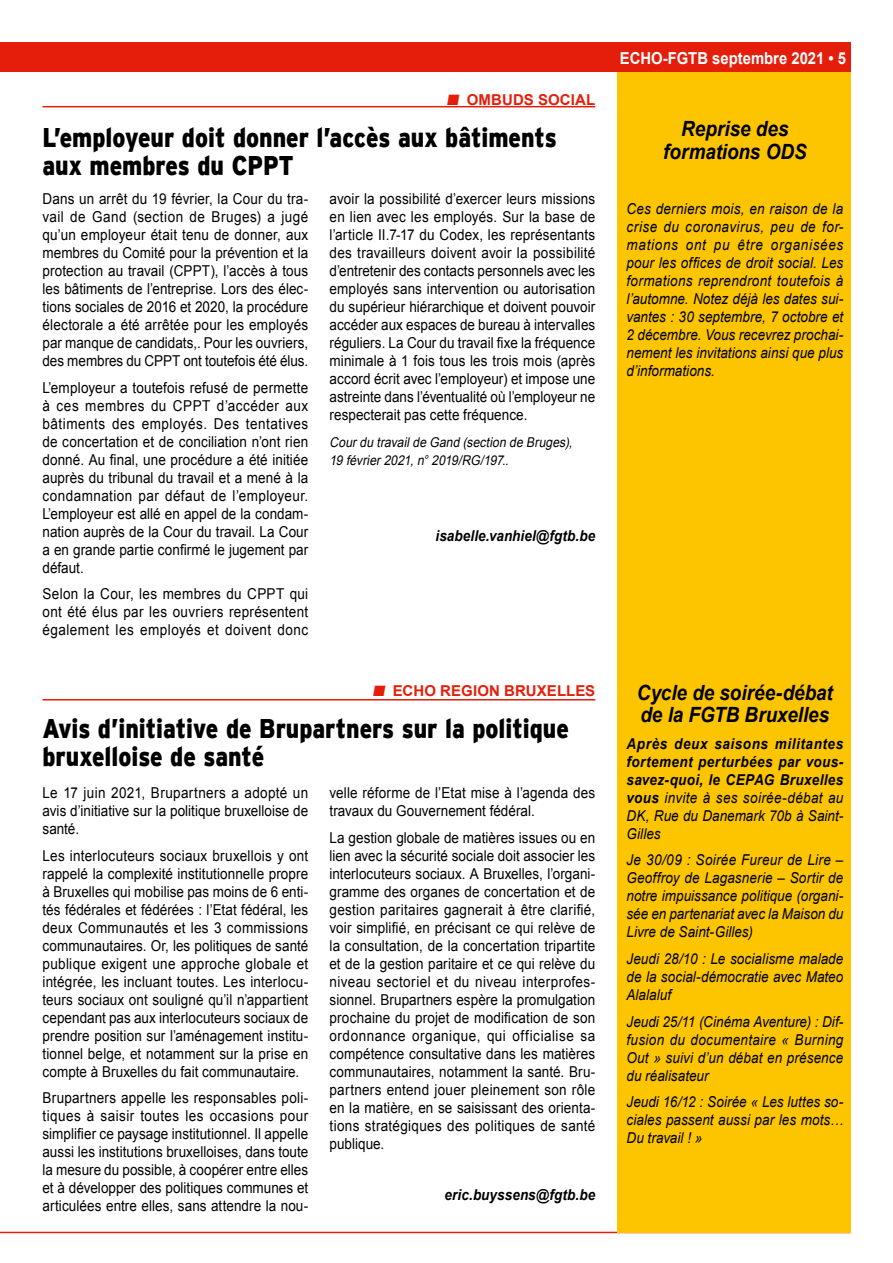
<style>
.page{position:relative;width:893px;height:1263px;background:#fff}
.page>*{position:absolute;margin:0;border:0;box-sizing:border-box;transform-origin:0 0}
.t1{font:900 27px/28.5px "Interstate";color:#000;scale:.85 1}
.t2{font:italic 700 21px/22.5px "Arial";color:#000;text-align:center;scale:.9 1}
.t3{font:700 16.5px "Arial";color:#fff;scale:.9 1}
.t4{font:15px/18px "Arial";letter-spacing:.005em;color:#000;text-align:justify;scale:.9 1}
.t5{font:italic 15px/18px "Arial";letter-spacing:.005em;color:#000;text-align:justify;scale:.9 1}
.t6{font:italic 700 15px/18px "Arial";letter-spacing:.015em;color:#000;text-align:justify;scale:.9 1}
.t7{font:700 15px "Arial";letter-spacing:.005em;color:#e41e0a}
.t8{font:italic 13.5px/18px "Arial";color:#000;scale:.9 1}
.s1{font-weight:400}
</style>
<div class="page">
<div style="left:0;top:43px;width:850px;height:29px;background:#e41e0a"></div>
<hr style="left:0;top:1232px;width:850px;height:1px;background:#e41e0a">
<div style="left:617px;top:72px;width:233px;height:1161px;background:#fdc500"></div>
<hr style="left:43px;top:106px;width:552px;height:1px;background:#e41e0a">
<hr style="left:43px;top:699px;width:552px;height:1px;background:#e41e0a">
<p class="t7" style="left:447px;top:90px;width:150px">■ OMBUDS SOCIAL</p>
<h1 class="t1" style="left:43px;top:122px;width:606px">L’employeur doit donner l’accès aux bâtiments aux membres du CPPT</h1>
<p class="t4" style="left:43px;top:190px;width:297px">Dans un arrêt du 19 février, la Cour du tra&shy;vail de Gand (section de Bruges) a jugé qu’un employeur était tenu de donner, aux membres du Comité pour la prévention et la protection au travail (CPPT), l’accès à tous les bâtiments de l’entreprise. Lors des élec&shy;tions sociales de 2016 et 2020, la procédure électorale a été arrêtée pour les employés par manque de candidats,. Pour les ouvriers, des membres du CPPT ont toutefois été élus.</p>
<p class="t4" style="left:43px;top:379px;width:297px">L’employeur a toutefois refusé de permette à ces membres du CPPT d’accéder aux bâtiments des employés. Des tentatives de concertation et de conciliation n’ont rien donné. Au final, une procédure a été initiée auprès du tribunal du travail et a mené à la condamnation par défaut de l’employeur.<br>L’employeur est allé en appel de la condam&shy;nation auprès de la Cour du travail. La Cour a en grande partie confirmé le jugement par défaut.</p>
<p class="t4" style="left:43px;top:585px;width:297px">Selon la Cour, les membres du CPPT qui ont été élus par les ouvriers représentent également les employés et doivent donc</p>
<p class="t4" style="left:330px;top:190px;width:297px">avoir la possibilité d’exercer leurs missions en lien avec les employés. Sur la base de l’article II.7-17 du Codex, les représentants des travailleurs doivent avoir la possibilité d’entretenir des contacts personnels avec les employés sans intervention ou autorisation du supérieur hiérarchique et doivent pouvoir accéder aux espaces de bureau à intervalles réguliers. La Cour du travail fixe la fréquence minimale à 1 fois tous les trois mois (après accord écrit avec l’employeur) et impose une astreinte dans l’éventualité où l’employeur ne respecterait pas cette fréquence.</p>
<p class="t8" style="left:330px;top:433px;width:274px">Courdu travailde Gand (section de Bruges),<br>19 février2021,n°2019/RG/197..</p>
<p class="t6" style="left:436px;top:527px;width:179px">isabelle.vanhiel@fgtb.be</p>
<p class="t7" style="left:373px;top:680px;width:224px">■ ECHO REGION BRUXELLES</p>
<h1 class="t1" style="left:43px;top:713px;width:621px">Avis d’initiative de Brupartners sur la politique bruxelloise de santé</h1>
<p class="t4" style="left:43px;top:784px;width:297px">Le 17 juin 2021, Brupartners a adopté un avis d’initiative sur la politique bruxelloise de santé.</p>
<p class="t4" style="left:43px;top:847px;width:297px">Les interlocuteurs sociaux bruxellois y ont rappelé la complexité institutionnelle propre à Bruxelles qui mobilise pas moins de 6 enti&shy;tés fédérales et fédérées : l’Etat fédéral, les deux Communautés et les 3 commissions communautaires. Or, les politiques de santé publique exigent une approche globale et intégrée, les incluant toutes. Les interlocu&shy;teurs sociaux ont souligné qu’il n’appartient cependant pas aux interlocuteurs sociaux de prendre position sur l’aménagement institu&shy;tionnel belge, et notamment sur la prise en compte à Bruxelles du fait communautaire.</p>
<p class="t4" style="left:43px;top:1089px;width:297px">Brupartners appelle les responsables poli&shy;tiques à saisir toutes les occasions pour simplifier ce paysage institutionnel. Il appelle aussi les institutions bruxelloises, dans toute la mesure du possible, à coopérer entre elles et à développer des politiques communes et articulées entre elles, sans attendre la nou-</p>
<p class="t4" style="left:330px;top:784px;width:297px">velle réforme de l’Etat mise à l’agenda des travaux du Gouvernement fédéral.</p>
<p class="t4" style="left:330px;top:829px;width:297px">La gestion globale de matières issues ou en lien avec la sécurité sociale doit associer les interlocuteurs sociaux. A Bruxelles, l’organi&shy;gramme des organes de concertation et de gestion paritaires gagnerait à être clarifié, voir simplifié, en précisant ce qui relève de la consultation, de la concertation tripartite et de la gestion paritaire et ce qui relève du niveau sectoriel et du niveau interprofes&shy;sionnel. Brupartners espère la promulgation prochaine du projet de modification de son ordonnance organique, qui officialise sa compétence consultative dans les matières communautaires, notamment la santé. Bru&shy;partners entend jouer pleinement son rôle en la matière, en se saisissant des orienta&shy;tions stratégiques des politiques de santé publique.</p>
<p class="t6" style="left:444px;top:1186px;width:169px">eric.buyssens@fgtb.be</p>
<p class="t3" style="left:620px;top:47px;width:253px">ECHO-FGTB septembre 2021 • 5</p>
<h2 class="t2" style="left:663px;top:119px;width:161px">Reprise des formations ODS</h2>
<p class="t5" style="left:626px;top:200px;width:242px">Ces derniers mois, en raison de la crise du coronavirus, peu de for&shy;mations ont pu être organisées pour les offices de droit social. Les formations reprendront toutefois à l’automne. Notez déjà les dates sui&shy;vantes : 30 septembre, 7 octobre et 2 décembre. Vous recevrez prochai&shy;nement les invitations ainsi que plus d’informations.</p>
<h2 class="t2" style="left:637px;top:682px;width:219px;text-align:left">Cycle de soirée-débat de la FGTB Bruxelles</h2>
<p class="t6" style="left:626px;top:735px;width:243px">Après deux saisons militantes fortement perturbées par vous&shy;savez-quoi, le CEPAG Bruxelles vous <span class="s1">invite à ses soirée-débat au DK, Rue du Danemark 70b à Saint-Gilles</span></p>
<p class="t5" style="left:626px;top:851px;width:242px">Je 30/09 : Soirée Fureur de Lire – Geoffroy de Lagasnerie – Sortir de notre impuissance politique (organi&shy;sée en partenariat avec la Maison du Livre de Saint-Gilles)</p>
<p class="t5" style="left:626px;top:950px;width:242px">Jeudi 28/10 : Le socialisme malade de la social-démocratie avec Mateo Alalaluf</p>
<p class="t5" style="left:626px;top:1012px;width:242px">Jeudi 25/11 (Cinéma Aventure) : Dif&shy;fusion du documentaire « Burning Out » suivi d’un débat en présence du réalisateur</p>
<p class="t5" style="left:626px;top:1093px;width:242px">Jeudi 16/12 : Soirée « Les luttes so&shy;ciales passent aussi par les mots… Du travail ! »</p>
</div>
